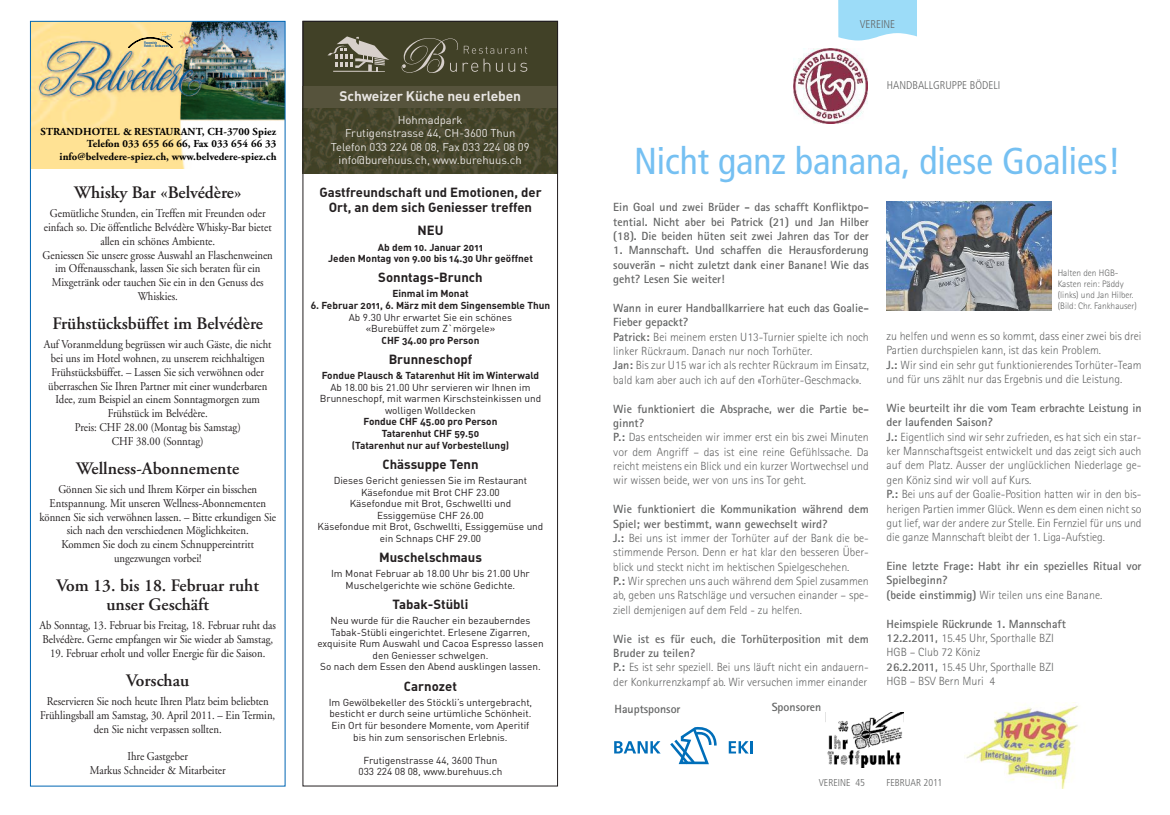
<style>
.page{position:relative;width:1170px;height:815px;background:#fff}
.page>*{position:absolute;margin:0;border:0;box-sizing:border-box;transform-origin:0 0}
.t1{font:condensed 37.5px "Frutiger LT Std";color:#75c0f2}
.t2{font:600 17.5px/18.8px "Adobe Garamond";color:#231f20;text-align:center}
.t3{font:700 13.75px "DIN";letter-spacing:-.01em;color:#e9e6e3}
.t4{font:13.12px/15px "DIN Bold Alternate";color:#231f20;text-align:center}
.t5{font:300 11.88px/14.4px "Rotis Sans Serif";color:#646565}
.t6{font:11.88px/13.8px "Adobe Garamond";color:#231f20;text-align:center;scale:.9 1}
.t7{font:700 11.88px/14.4px "Rotis Sans Serif";color:#646565;text-align:justify}
.t8{font:11.25px/13.1px "DIN";color:#e9e6e3;text-align:center}
.t9{font:300 condensed 11.25px "Frutiger LT Std";color:#646565}
.t10{font:700 10.75px/12.4px "Adobe Garamond";letter-spacing:.01em;color:#000;text-align:right}
.t11{font:10px/11.5px "DIN";color:#231f20;text-align:center}
.t12{font:10px/11.5px "DIN Bold Alternate";color:#231f20;text-align:center}
.t13{font:300 condensed 10px "Frutiger LT Std";color:#646565}
.t14{font:300 9.38px/11.2px "Rotis Sans Serif";color:#646565}
.t15{font:condensed 3.88px/3.9px "Futura";color:#0153a0}
.s1{font-weight:700}
.s2{font-weight:300}
</style>
<div class="page">
<svg style="left:614px;top:741px;width:46px;height:12px"></svg>
<svg style="left:728px;top:741px;width:24px;height:12px"></svg>
<svg style="left:670px;top:727px;width:47px;height:37px"></svg>
<img style="left:825px;top:712px;width:78px;height:55px">
<svg style="left:838px;top:0;width:78px;height:41px;background:#a6dff8"></svg>
<img style="left:793px;top:49px;width:74px;height:74px">
<img style="left:886px;top:202px;width:165px;height:109px">
<img style="left:964px;top:702px;width:115px;height:86px">
<img style="left:32px;top:23px;width:251px;height:146px">
<img style="left:178px;top:32px;width:19px;height:18px">
<svg style="left:128px;top:32px;width:44px;height:16px"></svg>
<div style="left:30px;top:21px;width:255px;height:765px;border:1px solid #0166b3"></div>
<div style="left:303px;top:21px;width:254px;height:152px;background:#414127"></div>
<svg style="left:327px;top:36px;width:62px;height:36px"></svg>
<svg style="left:401px;top:38px;width:126px;height:35px"></svg>
<img style="left:304px;top:108px;width:252px;height:65px">
<div style="left:302px;top:87px;width:256px;height:21px;background:#56533c"></div>
<div style="left:302px;top:21px;width:256px;height:765px;border:1px solid #231f20"></div>
<p class="t15" style="left:144px;top:40px;width:26px">Hauenstein<br>Hotels + Restaurants</p>
<p class="t10" style="left:41px;top:126px;width:237px">STRANDHOTEL &amp; RESTAURANT, CH-3700 Spiez<br>Telefon 033 655 66 66, Fax 033 654 66 33 info@belvedere-spiez.ch, www.belvedere-spiez.ch</p>
<h2 class="t2" style="left:74px;top:185px;width:169px">Whisky Bar «Belvédère»</h2>
<p class="t6" style="left:43px;top:208px;width:257px">Gemütliche Stunden, ein Treffen mit Freunden oder einfach so. Die öffentliche Belvédère Whisky-Bar bietet allen ein schönes Ambiente.<br>Geniessen Sie unsere grosse Auswahl an Flaschenweinen im Offenausschank, lassen Sie sich beraten für ein Mixgetränk oder tauchen Sie ein in den Genuss des Whiskies.</p>
<h2 class="t2" style="left:53px;top:316px;width:212px">Frühstücksbüffet im Belvédère</h2>
<p class="t6" style="left:44px;top:339px;width:254px">Auf Voranmeldung begrüssen wir auch Gäste, die nicht bei uns im Hotel wohnen, zu unserem reichhaltigen Frühstücksbüffet. – Lassen Sie sich verwöhnen oder überraschen Sie Ihren Partner mit einer wunderbaren Idee, zum Beispiel an einem Sonntagmorgen zum Frühstück im Belvédère.<br>Preis: CHF 28.00 (Montag bis Samstag)<br>CHF 38.00 (Sonntag)</p>
<h2 class="t2" style="left:76px;top:461px;width:164px">Wellness-Abonnemente</h2>
<p class="t6" style="left:39px;top:484px;width:264px">Gönnen Sie sich und Ihrem Körper ein bisschen Entspannung. Mit unseren Wellness-Abonnementen können Sie sich verwöhnen lassen. – Bitte erkundigen Sie sich nach den verschiedenen Möglichkeiten.<br>Kommen Sie doch zu einem Schnuppereintritt ungezwungen vorbei!</p>
<h2 class="t2" style="left:57px;top:578px;width:204px">Vom 13. bis 18. Februar ruht unser Geschäft</h2>
<p class="t6" style="left:40px;top:619px;width:264px;text-align:left">Ab Sonntag, 13. Februar bis Freitag, 18. Februar ruht das<br>Belvédère. Gerne empfangen wir Sie wieder ab Samstag,</p>
<p class="t6" style="left:50px;top:647px;width:240px">19. Februar erholt und voller Energie für die Saison.</p>
<h2 class="t2" style="left:126px;top:673px;width:64px">Vorschau</h2>
<p class="t6" style="left:40px;top:695px;width:263px">Reservieren Sie noch heute Ihren Platz beim beliebten<br>Frühlingsball am Samstag, 30. April 2011. – Ein Termin, den Sie nicht verpassen sollten.</p>
<p class="t6" style="left:90px;top:750px;width:152px">Ihre Gastgeber<br>Markus Schneider &amp; Mitarbeiter</p>
<p class="t3" style="left:339px;top:89px;width:183px">Schweizer Küche neu erleben</p>
<p class="t8" style="left:331px;top:114px;width:200px">Hohmadpark<br>Frutigenstrasse 44, CH-3600 Thun<br>Telefon 033 224 08 08, Fax 033 224 08 09 info@burehuus.ch, www.burehuus.ch</p>
<p class="t4" style="left:319px;top:185px;width:224px">Gastfreundschaft und Emotionen, der<br>Ort, an dem sich Geniesser treffen</p>
<p class="t4" style="left:417px;top:223px;width:28px">NEU</p>
<p class="t12" style="left:328px;top:241px;width:206px">Ab dem 10. Januar 2011<br>Jeden Montag von 9.00 bis 14.30 Uhr geöffnet</p>
<p class="t4" style="left:378px;top:270px;width:106px">Sonntags-Brunch</p>
<p class="t12" style="left:392px;top:288px;width:78px">Einmal im Monat</p>
<p class="t12" style="left:311px;top:300px;width:241px">6. Februar 2011, 6. März mit dem Singensemble Thun</p>
<p class="t11" style="left:349px;top:311px;width:165px">Ab 9.30 Uhr erwartet Sie ein schönes «Burebüffet zum Z`mörgele»</p>
<p class="t12" style="left:381px;top:335px;width:99px">CHF 34.00 pro Person</p>
<p class="t4" style="left:388px;top:352px;width:85px">Brunneschopf</p>
<p class="t12" style="left:322px;top:370px;width:219px">Fondue Plausch &amp; Tatarenhut Hit im Winterwald</p>
<p class="t11" style="left:320px;top:382px;width:223px">Ab 18.00 bis 21.00 Uhr servieren wir Ihnen im<br>Brunneschopf, mit warmen Kirschsteinkissen und wolligen Wolldecken</p>
<p class="t12" style="left:352px;top:416px;width:159px">Fondue CHF 45.00 pro Person<br>Tatarenhut CHF 59.50<br>(Tatarenhut nur auf Vorbestellung)</p>
<p class="t4" style="left:382px;top:457px;width:98px">Chässuppe Tenn</p>
<p class="t11" style="left:317px;top:475px;width:227px">Dieses Gericht geniessen Sie im Restaurant Käsefondue mit Brot CHF 23.00<br>Käsefondue mit Brot, Gschwellti und<br>Essiggemüse CHF 26.00<br>Käsefondue mit Brot, Gschwellti, Essiggemüse und ein Schnaps CHF 29.00</p>
<p class="t4" style="left:379px;top:550px;width:104px">Muschelschmaus</p>
<p class="t11" style="left:331px;top:568px;width:200px">Im Monat Februar ab 18.00 Uhr bis 21.00 Uhr<br>Muschelgerichte wie schöne Gedichte.</p>
<p class="t4" style="left:392px;top:597px;width:77px">Tabak-Stübli</p>
<p class="t11" style="left:317px;top:615px;width:228px">Neu wurde für die Raucher ein bezauberndes Tabak-Stübli eingerichtet. Erlesene Zigarren, exquisite Rum Auswahl und Cacoa Espresso lassen den Geniesser schwelgen.<br>So nach dem Essen den Abend ausklingen lassen.</p>
<p class="t4" style="left:404px;top:679px;width:55px">Carnozet</p>
<p class="t11" style="left:328px;top:697px;width:205px">Im Gewölbekeller des Stöckli’s untergebracht, besticht er durch seine urtümliche Schönheit.<br>Ein Ort für besondere Momente, vom Aperitif bis hin zum sensorischen Erlebnis.</p>
<p class="t11" style="left:358px;top:754px;width:145px">Frutigenstrasse 44, 3600 Thun<br>033 224 08 08, www.burehuus.ch</p>
<p class="t9" style="left:859px;top:19px;width:37px">VEREINE</p>
<p class="t9" style="left:886px;top:81px;width:115px">HANDBALLGRUPPE BÖDELI</p>
<h1 class="t1" style="left:634px;top:146px;width:488px">Nicht ganz banana, diese Goalies!</h1>
<p class="t7" style="left:613px;top:201px;width:257px">Ein Goal und zwei Brüder - das schafft Konfliktpo&shy;tential. Nicht aber bei Patrick (21) und Jan Hilber (18). Die beiden hüten seit zwei Jahren das Tor der</p>
<p class="t7" style="left:613px;top:244px;width:257px">1. Mannschaft. Und schaffen die Herausforderung souverän - nicht zuletzt dank einer Banane! Wie das geht? Lesen Sie weiter!</p>
<p class="t5" style="left:613px;top:302px;width:257px"><span class="s1">Wann in eurer Handballkarriere hat euch das Goalie-Fieber gepackt?<br>Patrick:</span> Bei meinem ersten U13-Turnier spielte ich noch linker Rückraum. Danach nur noch Torhüter.<br><span class="s1">Jan:</span> Bis zur U15 war ich als rechter Rückraum im Einsatz, bald kam aber auch ich auf den «Torhüter-Geschmack».</p>
<p class="t5" style="left:613px;top:403px;width:257px"><span class="s1">Wie funktioniert die Absprache, wer die Partie be&shy;ginnt?<br>P.:</span> Das entscheiden wir immer erst ein bis zwei Minuten vor dem Angriff – das ist eine reine Gefühlssache. Da reicht meistens ein Blick und ein kurzer Wortwechsel und wir wissen beide, wer von uns ins Tor geht.</p>
<p class="t5" style="left:613px;top:503px;width:257px"><span class="s1">Wie funktioniert die Kommunikation während dem Spiel; wer bestimmt, wann gewechselt wird?<br>J.:</span> Bei uns ist immer der Torhüter auf der Bank die be&shy;stimmende Person. Denn er hat klar den besseren Über&shy;blick und steckt nicht im hektischen Spielgeschehen.<br><span class="s1">P.:</span> Wir sprechen uns auch während dem Spiel zusammen ab, geben uns Ratschläge und versuchen einander – spe&shy;ziell demjenigen auf dem Feld - zu helfen.</p>
<p class="t5" style="left:613px;top:633px;width:257px"><span class="s1">Wie ist es für euch, die Torhüterposition mit dem Bruder zu teilen?<br>P.:</span> Es ist sehr speziell. Bei uns läuft nicht ein andauern&shy;der Konkurrenzkampf ab. Wir versuchen immer einander</p>
<p class="t7" style="left:614px;top:703px;width:67px">Hauptsponsor</p>
<p class="t7" style="left:771px;top:701px;width:51px">Sponsoren</p>
<p class="t14" style="left:1057px;top:268px;width:81px">Halten den HGB-<br>Kasten rein: Päddy (links) und Jan Hilber. (Bild: Chr. Fankhauser)</p>
<p class="t5" style="left:886px;top:330px;width:256px">zu helfen und wenn es so kommt, dass einer zwei bis drei Partien durchspielen kann, ist das kein Problem.<br><span class="s1">J.:</span> Wir sind ein sehr gut funktionierendes Torhüter-Team und für uns zählt nur das Ergebnis und die Leistung.</p>
<p class="t5" style="left:886px;top:402px;width:256px"><span class="s1">Wie beurteilt ihr die vom Team erbrachte Leistung in der laufenden Saison?<br>J.:</span> Eigentlich sind wir sehr zufrieden, es hat sich ein star&shy;ker Mannschaftsgeist entwickelt und das zeigt sich auch auf dem Platz. Ausser der unglücklichen Niederlage ge&shy;gen Köniz sind wir voll auf Kurs.<br><span class="s1">P.:</span> Bei uns auf der Goalie-Position hatten wir in den bis&shy;herigen Partien immer Glück. Wenn es dem einen nicht so gut lief, war der andere zur Stelle. Ein Fernziel für uns und die ganze Mannschaft bleibt der 1. Liga-Aufstieg.</p>
<p class="t7" style="left:886px;top:560px;width:256px;text-align:left">Eine letzte Frage: Habt ihr ein spezielles Ritual vor<br>Spielbeginn?<br>(beide einstimmig) <span class="s2">Wir teilen uns eine Banane.</span></p>
<p class="t5" style="left:886px;top:618px;width:181px"><span class="s1">Heimspiele Rückrunde 1. Mannschaft<br>12.2.2011,</span> 15.45 Uhr, Sporthalle BZI<br>HGB – Club 72 Köniz<br><span class="s1">26.2.2011,</span> 15.45 Uhr, Sporthalle BZI<br>HGB – BSV Bern Muri 4</p>
<p class="t13" style="left:818px;top:779px;width:48px">VEREINE 45</p>
<p class="t13" style="left:886px;top:779px;width:57px">FEBRUAR 2011</p>
</div>
